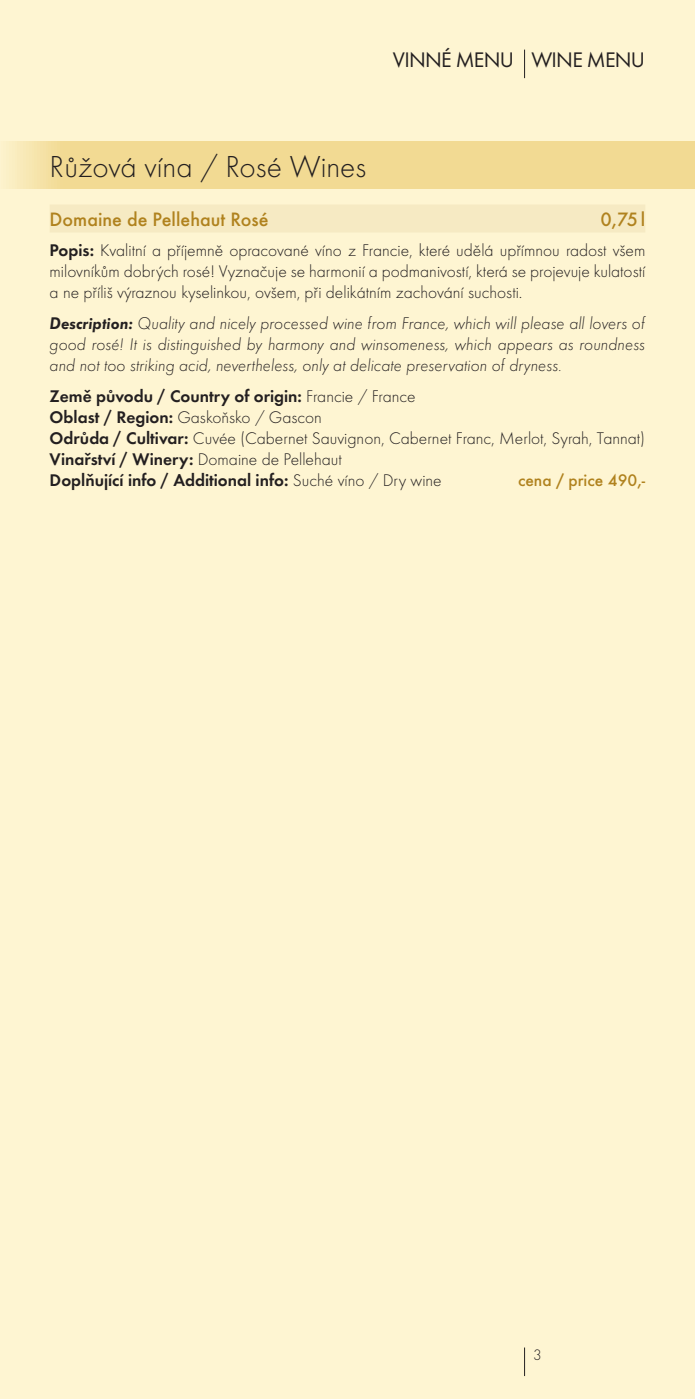
<style>
.page{position:relative;width:695px;height:1399px;background:#fff}
.page>*{position:absolute;margin:0;border:0;box-sizing:border-box;transform-origin:0 0}
._02_vino_tit{font:31.5px "Futura TOT Ligh";color:#231f20}
.t1{font:21.88px "Futura TOT";letter-spacing:-.03em;color:#231f20}
._03_jmeno{font:500 20.12px "Futura TOT";color:#b0821e}
._01_zaklad{font:17.5px/21px "Futura TOT Ligh";color:#231f20;text-align:justify}
._01_zaklad-2{font:17.5px/21px "Futura TOT Ligh Obli";color:#231f20;text-align:justify}
._01_zaklad-3{font:600 17.5px "Futura TOT";color:#231f20}
._01_zaklad-4{font:500 17.5px "Futura TOT";color:#b0821e}
.cislo{font:15.75px "Futura TOT Ligh";color:#231f20}
.s1{font-family:"Futura TOT";font-weight:600}
.s2{font-family:"Futura TOT Demi Obli"}
.s3{font-family:"Futura TOT Ligh";font-weight:400}
</style>
<div class="page">
<div style="left:0;top:0;width:694px;height:1399px;background:#fef5d2"></div>
<div style="left:6px;top:141px;width:688px;height:48px;background:#f2da93"></div>
<div style="left:50px;top:204px;width:595px;height:28px;background:#f6eac3"></div>
<svg style="left:524px;top:50px;width:1px;height:28px"></svg>
<svg style="left:524px;top:1347px;width:1px;height:29px"></svg>
<p class="t1" style="left:393px;top:46px;width:254px">VINNÉ MENU WINE MENU</p>
<p class="_02_vino_tit" style="left:50px;top:148px;width:318px">Růžová vína / Rosé Wines</p>
<p class="_03_jmeno" style="left:50px;top:207px;width:220px">Domaine de Pellehaut Rosé</p>
<p class="_03_jmeno" style="left:600px;top:207px;width:46px">0,75l</p>
<p class="_01_zaklad" style="left:50px;top:240px;width:597px"><span class="s1">Popis:</span> Kvalitní a příjemně opracované víno z Francie, které udělá upřímnou radost všem milovníkům dobrých rosé! Vyznačuje se harmonií a podmanivostí, která se projevuje kulatostí a ne příliš výraznou kyselinkou, ovšem, při delikátním zachování suchosti.</p>
<p class="_01_zaklad-2" style="left:50px;top:313px;width:597px"><span class="s2">Description:</span> Quality and nicely processed wine from France, which will please all lovers of good rosé! It is distinguished by harmony and winsomeness, which appears as roundness and not too striking acid, nevertheless, only at delicate preservation of dryness.</p>
<p class="_01_zaklad-3" style="left:50px;top:386px;width:367px">Země původu / Country of origin: <span class="s3">Francie / France</span></p>
<p class="_01_zaklad" style="left:50px;top:407px;width:274px"><span class="s1">Oblast / Region:</span> Gaskoňsko / Gascon</p>
<p class="_01_zaklad" style="left:50px;top:428px;width:596px"><span class="s1">Odrůda / Cultivar:</span> Cuvée (Cabernet Sauvignon, Cabernet Franc, Merlot, Syrah, Tannat)</p>
<p class="_01_zaklad" style="left:50px;top:449px;width:293px"><span class="s1">Vinařství / Winery:</span> Domaine de Pellehaut</p>
<p class="_01_zaklad-3" style="left:50px;top:470px;width:393px">Doplňující info / Additional info: <span class="s3">Suché víno / Dry wine</span></p>
<p class="_01_zaklad-4" style="left:518px;top:470px;width:129px">cena / price 490,-</p>
<p class="cislo" style="left:533px;top:1346px;width:10px">3</p>
</div>
